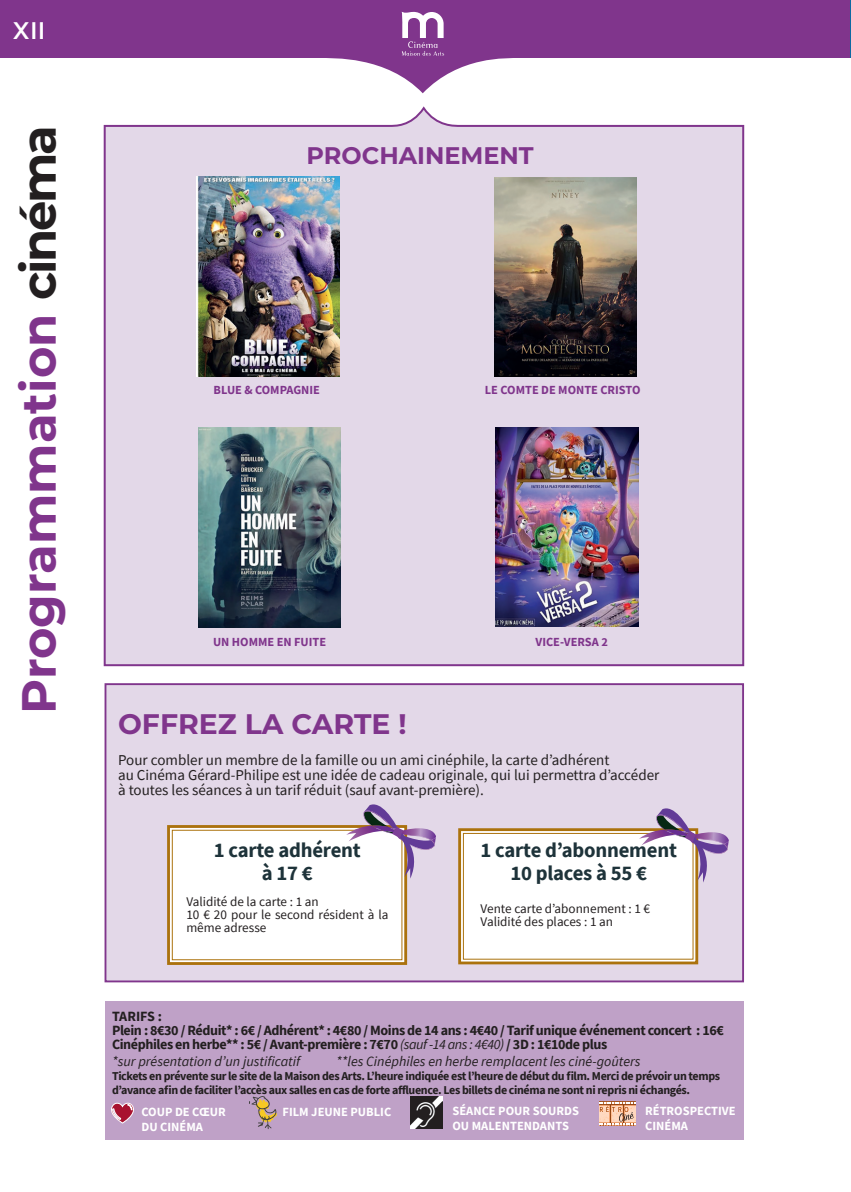
<style>
.page{position:relative;width:851px;height:1192px;background:#fff}
.page>*{position:absolute;margin:0;border:0;box-sizing:border-box;transform-origin:0 0}
.t1{font:700 48px "Montserrat";color:#80358c}
.INFOS_PRATIQUES{font:700 28.2px "Montserrat";color:#80358c}
.INFOS_PRATIQUES-2{font:700 24px "Montserrat";color:#80358c}
.t2{font:500 24px "Gotham";color:#fff}
.INFOS_PRATIQUES-3{font:700 20.8px/22.6px "Source Sans Pro";letter-spacing:-.01em;color:#1e333a;text-align:center}
.t3{font:15px/15px "Source Sans Pro";color:#231f20}
.t4{font:700 14.2px "Source Sans Pro";letter-spacing:-.03em;color:#231f20}
.t5{font:italic 14.2px "Source Sans Pro";color:#231f20}
.t6{font:13.2px/13.2px "Source Sans Pro";color:#231f20}
.t7{font:700 12.4px/15px "Source Sans Pro";color:#fff}
.t8{font:700 12.4px "Source Sans Pro";color:#80358c}
.t9{font:700 12px/14px "Source Sans Pro";letter-spacing:-.03em;color:#231f20}
.s1{color:#231f20}
.s2{font-weight:400;font-style:italic}
</style>
<div class="page">
<hr style="left:850px;top:0;width:1px;height:58px;background:#0e69a2">
<div style="left:105px;top:1000px;width:639px;height:139px;background:#bfa1c7"></div>
<svg style="left:111px;top:1102px;width:23px;height:21px"></svg>
<svg style="left:249px;top:1096px;width:28px;height:33px"></svg>
<img style="left:411px;top:1096px;width:31px;height:32px">
<div style="left:105px;top:683px;width:639px;height:299px;background:#e3d8e8;border:2px solid #80358c"></div>
<svg style="left:458px;top:808px;width:271px;height:157px"></svg>
<svg style="left:167px;top:804px;width:269px;height:161px"></svg>
<svg style="left:103px;top:106px;width:642px;height:561px"></svg>
<div style="left:0;top:0;width:850px;height:58px;background:#80358c"></div>
<svg style="left:327px;top:12px;width:185px;height:81px"></svg>
<img style="left:494px;top:177px;width:143px;height:199px">
<img style="left:495px;top:427px;width:143px;height:200px">
<img style="left:197px;top:177px;width:143px;height:199px">
<img style="left:198px;top:427px;width:143px;height:200px">
<svg style="left:635px;top:1101px;width:1px;height:24px"></svg>
<svg style="left:599px;top:1101px;width:36px;height:24px"></svg>
<p class="t2" style="left:13px;top:15px;width:34px">XII</p>
<p class="t1" style="left:4px;top:714px;width:590px;rotate:-90deg">Programmation <span class="s1">cinéma</span></p>
<p class="INFOS_PRATIQUES-2" style="left:307px;top:138px;width:229px">PROCHAINEMENT</p>
<p class="t8" style="left:214px;top:381px;width:108px">BLUE &amp; COMPAGNIE</p>
<p class="t8" style="left:485px;top:381px;width:157px">LE COMTE DE MONTE CRISTO</p>
<p class="t8" style="left:213px;top:633px;width:115px">UN HOMME EN FUITE</p>
<p class="INFOS_PRATIQUES" style="left:118px;top:703px;width:290px">OFFREZ LA CARTE !</p>
<p class="t8" style="left:535px;top:633px;width:74px">VICE-VERSA 2</p>
<p class="t3" style="left:118px;top:752px;width:543px">Pour combler un membre de la famille ou un ami cinéphile, la carte d’adhérent<br>au Cinéma Gérard-Philipe est une idée de cadeau originale, qui lui permettra d’accéder à toutes les séances à un tarif réduit (sauf avant-première).</p>
<p class="INFOS_PRATIQUES-3" style="left:214px;top:838px;width:148px">1 carte adhérent à 17 €</p>
<p class="t6" style="left:186px;top:894px;width:134px">Validité de la carte : 1 an</p>
<p class="t6" style="left:186px;top:908px;width:204px">10 € 20 pour le second résident à la même adresse</p>
<p class="INFOS_PRATIQUES-3" style="left:481px;top:838px;width:198px">1 carte d’abonnement<br>10 places à 55 €</p>
<p class="t6" style="left:481px;top:902px;width:171px">Vente carte d’abonnement : 1 €</p>
<p class="t6" style="left:481px;top:915px;width:134px">Validité des places : 1 an</p>
<p class="t4" style="left:112px;top:1006px;width:52px">TARIFS :</p>
<p class="t4" style="left:112px;top:1020px;width:613px">Plein : 8€30 / Réduit* : 6€ / Adhérent* : 4€80 / Moins de 14 ans : 4€40 / Tarif unique événement concert : 16€</p>
<p class="t4" style="left:112px;top:1034px;width:497px">Cinéphiles en herbe** : 5€ / Avant-première : 7€70 <span class="s2">(sauf -14 ans : 4€40)</span> / 3D : 1€10de plus</p>
<p class="t5" style="left:112px;top:1052px;width:190px">*sur présentation d’un justificatif</p>
<p class="t5" style="left:336px;top:1052px;width:306px">**les Cinéphiles en herbe remplacent les ciné-goûters</p>
<p class="t9" style="left:112px;top:1068px;width:610px">Tickets en prévente sur le site de la Maison des Arts. L’heure indiquée est l’heure de début du film. Merci de prévoir un temps d’avance afin de faciliter l’accès aux salles en cas de forte affluence. Les billets de cinéma ne sont ni repris ni échangés.</p>
<p class="t7" style="left:141px;top:1104px;width:86px">COUP DE CŒUR<br>DU CINÉMA</p>
<p class="t7" style="left:283px;top:1104px;width:110px">FILM JEUNE PUBLIC</p>
<p class="t7" style="left:452px;top:1102px;width:128px">SÉANCE POUR SOURDS<br>OU MALENTENDANTS</p>
<p class="t7" style="left:645px;top:1102px;width:92px">RÉTROSPECTIVE<br>CINÉMA</p>
</div>
